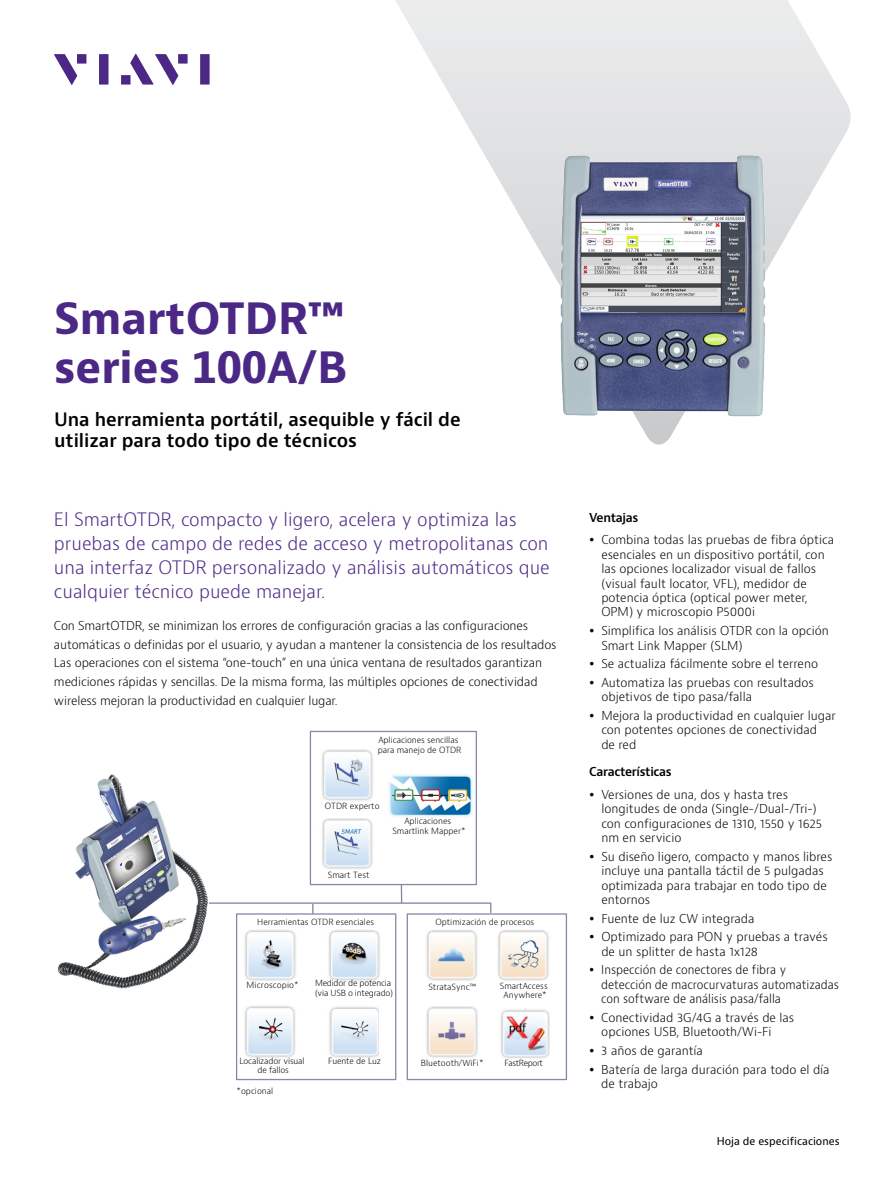
<style>
.page{position:relative;width:893px;height:1191px;background:#fff}
.page>*{position:absolute;margin:0;border:0;box-sizing:border-box;transform-origin:0 0}
.t1{font:700 42px/49.5px "Bernino Sans";color:#4b2885}
.t2{font:300 18px/24px "Bernino Sans";color:#4b2885}
.t3{font:600 18px/21px "Bernino Sans";color:#000}
.t4{font:300 12px/14.4px "Bernino Sans";color:#000}
.t5{font:300 12px/14.4px "Bernino Sans";color:#000;scale:.95 1}
.t6{font:600 12px "Bernino Sans";letter-spacing:-.025em;color:#000}
.t7{font:10.5px "Bernino Sans";color:#000}
.t8{font:300 8.25px/10.1px "Bernino Sans";color:#000;text-align:center}
.t9{font:300 8.25px/10.1px "Bernino Sans";letter-spacing:-.025em;color:#000}
.t10{font:300 8.25px "Bernino Sans";letter-spacing:-.045em;color:#000}
</style>
<div class="page">
<svg style="left:54px;top:54px;width:23px;height:31px"></svg>
<div style="left:77px;top:54px;width:9px;height:10px;background:#4b2885"></div>
<div style="left:99px;top:54px;width:10px;height:31px;background:#4b2885"></div>
<div style="left:178px;top:54px;width:10px;height:10px;background:#4b2885"></div>
<div style="left:200px;top:54px;width:10px;height:31px;background:#4b2885"></div>
<svg style="left:130px;top:54px;width:48px;height:31px"></svg>
<div style="left:121px;top:75px;width:10px;height:10px;background:#4b2885"></div>
<svg style="left:395px;top:0;width:456px;height:445px"></svg>
<img style="left:244px;top:1006px;width:52px;height:52px">
<img style="left:244px;top:930px;width:52px;height:51px">
<img style="left:322px;top:818px;width:51px;height:51px">
<img style="left:329px;top:1006px;width:49px;height:52px">
<img style="left:497px;top:930px;width:52px;height:51px">
<img style="left:500px;top:1009px;width:50px;height:50px">
<img style="left:328px;top:930px;width:52px;height:51px">
<img style="left:321px;top:749px;width:52px;height:52px">
<img style="left:389px;top:774px;width:84px;height:43px">
<div style="left:236px;top:913px;width:160px;height:167px;border:1px solid #8d85a6"></div>
<div style="left:310px;top:731px;width:167px;height:154px;border:1px solid #8d85a6"></div>
<img style="left:426px;top:930px;width:52px;height:51px">
<img style="left:426px;top:1006px;width:52px;height:52px">
<div style="left:407px;top:913px;width:160px;height:167px;border:1px solid #8d85a6"></div>
<svg style="left:209px;top:884px;width:283px;height:30px"></svg>
<img style="left:58px;top:774px;width:150px;height:215px">
<img style="left:524px;top:151px;width:273px;height:271px">
<h1 class="t1" style="left:54px;top:295px;width:295px">SmartOTDR™ series 100A/B</h1>
<h2 class="t3" style="left:54px;top:409px;width:408px">Una herramienta portátil, asequible y fácil de utilizar para todo tipo de técnicos</h2>
<h2 class="t2" style="left:54px;top:508px;width:497px">El SmartOTDR, compacto y ligero, acelera y optimiza las pruebas de campo de redes de acceso y metropolitanas con una interfaz OTDR personalizado y análisis automáticos que cualquier técnico puede manejar.</h2>
<p class="t4" style="left:54px;top:616px;width:504px;line-height:18.8px">Con SmartOTDR, se minimizan los errores de configuración gracias a las configuraciones automáticas o definidas por el usuario, y ayudan a mantener la consistencia de los resultados Las operaciones con el sistema “one-touch” en una única ventana de resultados garantizan mediciones rápidas y sencillas. De la misma forma, las múltiples opciones de conectividad wireless mejoran la productividad en cualquier lugar.</p>
<p class="t8" style="left:378px;top:735px;width:85px;text-align:left">Aplicaciones sencillas para manejo de OTDR</p>
<p class="t8" style="left:325px;top:801px;width:56px">OTDR experto</p>
<p class="t8" style="left:392px;top:816px;width:75px">Aplicaciones<br>Smartlink Mapper*</p>
<p class="t8" style="left:328px;top:870px;width:43px">Smart Test</p>
<p class="t8" style="left:257px;top:917px;width:118px">Herramientas OTDR esenciales</p>
<p class="t8" style="left:435px;top:917px;width:100px">Optimización de procesos</p>
<p class="t8" style="left:247px;top:980px;width:54px">Microscopio*</p>
<p class="t9" style="left:315px;top:978px;width:80px">Medidor de potencia (via USB o integrado)</p>
<p class="t8" style="left:239px;top:1056px;width:67px;line-height:9.1px">Localizador visual de fallos</p>
<p class="t8" style="left:328px;top:1056px;width:54px">Fuente de Luz</p>
<p class="t8" style="left:237px;top:1086px;width:38px">*opcional</p>
<p class="t8" style="left:428px;top:981px;width:49px">StrataSync™</p>
<p class="t8" style="left:500px;top:981px;width:49px;line-height:9.1px">SmartAccess<br>Anywhere*</p>
<p class="t8" style="left:421px;top:1057px;width:64px">Bluetooth/WiFi*</p>
<p class="t10" style="left:504px;top:1057px;width:40px">FastReport</p>
<p class="t6" style="left:589px;top:509px;width:51px">Ventajas</p>
<p class="t4" style="left:601px;top:533px;width:234px">Combina todas las pruebas de fibra óptica esenciales en un dispositivo portátil, con las opciones localizador visual de fallos (visual fault locator, VFL), medidor de potencia óptica (optical power meter, OPM) y microscopio P5000i</p>
<p class="t4" style="left:601px;top:624px;width:229px">Simplifica los análisis OTDR con la opción<br>Smart Link Mapper (SLM)</p>
<p class="t4" style="left:601px;top:654px;width:218px;line-height:18.6px">Se actualiza fácilmente sobre el terreno<br>Automatiza las pruebas con resultados</p>
<p class="t4" style="left:601px;top:688px;width:236px;line-height:18.6px">objetivos de tipo pasa/falla<br>Mejora la productividad en cualquier lugar</p>
<p class="t4" style="left:601px;top:723px;width:217px">con potentes opciones de conectividad de red</p>
<p class="t6" style="left:589px;top:764px;width:84px">Características</p>
<p class="t4" style="left:601px;top:787px;width:222px">Versiones de una, dos y hasta tres longitudes de onda (Single-/Dual-/Tri-) con configuraciones de 1310, 1550 y 1625 nm en servicio</p>
<p class="t4" style="left:601px;top:849px;width:232px">Su diseño ligero, compacto y manos libres incluye una pantalla táctil de 5 pulgadas optimizada para trabajar en todo tipo de entornos</p>
<p class="t4" style="left:601px;top:909px;width:228px;line-height:18.6px">Fuente de luz CW integrada<br>Optimizado para PON y pruebas a través</p>
<p class="t4" style="left:601px;top:942px;width:186px;line-height:18.6px">de un splitter de hasta 1x128<br>Inspección de conectores de fibra y</p>
<p class="t5" style="left:601px;top:977px;width:252px">detección de macrocurvaturas automatizadas con software de análisis pasa/falla</p>
<p class="t4" style="left:601px;top:1010px;width:194px">Conectividad 3G/4G a través de las opciones USB, Bluetooth/Wi-Fi</p>
<p class="t4" style="left:601px;top:1041px;width:230px;line-height:18.6px">3 años de garantía<br>Batería de larga duración para todo el día</p>
<p class="t4" style="left:601px;top:1076px;width:58px">de trabajo</p>
<p class="t7" style="left:717px;top:1134px;width:124px">Hoja de especificaciones</p>
</div>
